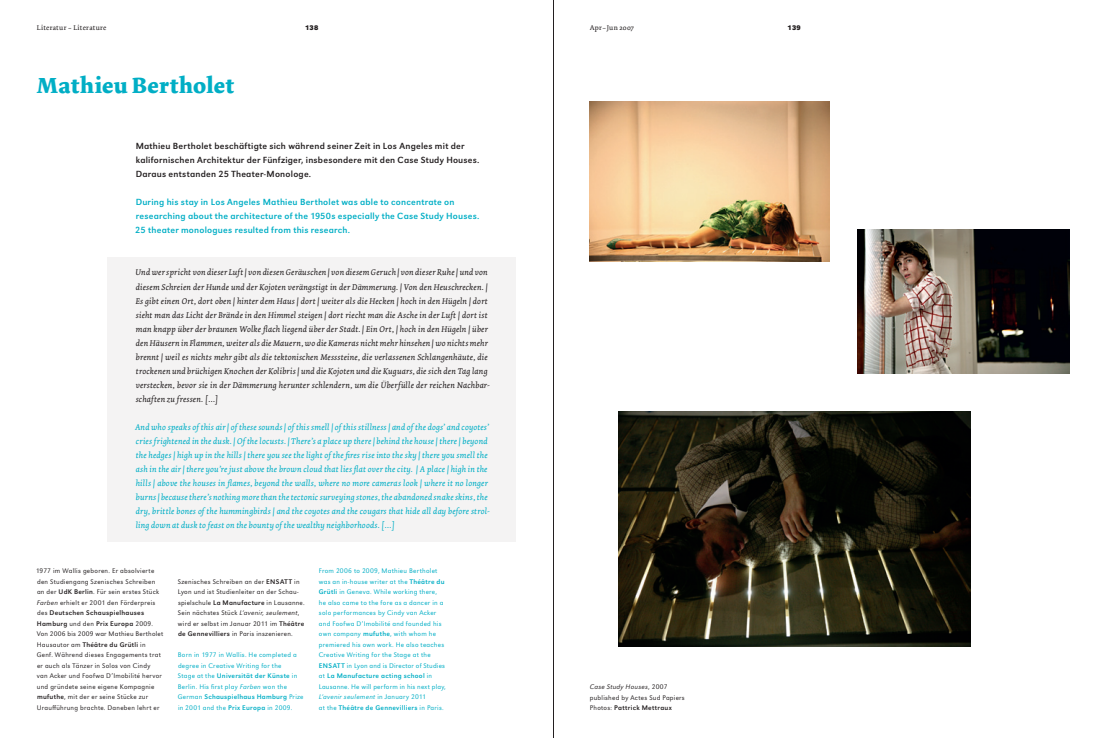
<style>
.page{position:relative;width:1106px;height:738px;background:#fff}
.page>*{position:absolute;margin:0;border:0;box-sizing:border-box;transform-origin:0 0}
.t1{font:700 22.8px "Dolly";letter-spacing:.02em;color:#00aec5}
.t2{font:9.2px/14px "URW Grotesk";letter-spacing:.025em;color:#00aec5}
.t3{font:9.2px/14px "URW Grotesk";letter-spacing:.025em;color:#231f20}
.t4{font:italic 8.8px/14px "Dolly";letter-spacing:.02em;color:#231f20}
.t5{font:italic 8.8px/14px "Dolly";letter-spacing:.015em;color:#00aec5}
.t6{font:7.2px "Dolly";letter-spacing:.04em;color:#231f20}
.t7{font:300 7px/10.5px "URW Grotesk";letter-spacing:.035em;color:#231f20}
.t8{font:300 7px/10.5px "URW Grotesk";letter-spacing:.035em;color:#00aec5}
.t9{font:700 7px "URW Grotesk";letter-spacing:.04em;color:#231f20}
.s1{font-weight:400}
.s2{font-style:italic}
</style>
<div class="page">
<img style="left:618px;top:411px;width:352px;height:235px">
<img style="left:590px;top:101px;width:239px;height:160px">
<img style="left:857px;top:229px;width:212px;height:144px">
<div style="left:107px;top:257px;width:409px;height:284px;background:#f4f3f3"></div>
<hr style="left:553px;top:0;width:1px;height:737px;background:#231f20">
<p class="t6" style="left:37px;top:23px;width:71px">Literatur − Literature</p>
<p class="t9" style="left:305px;top:24px;width:15px">138</p>
<p class="t9" style="left:787px;top:24px;width:15px">139</p>
<p class="t6" style="left:590px;top:23px;width:46px">Apr–Jun 2007</p>
<h1 class="t1" style="left:37px;top:71px;width:199px">Mathieu Bertholet</h1>
<p class="t3" style="left:136px;top:139px;width:345px">Mathieu Bertholet beschäftigte sich während seiner Zeit in Los Angeles mit der kalifornischen Architektur der Fünfziger, insbesondere mit den Case Study Houses.<br>Daraus entstanden 25 Theater-Monologe.</p>
<p class="t2" style="left:135px;top:195px;width:345px">During his stay in Los Angeles Mathieu Bertholet was able to concentrate on researching about the architecture of the 1950s especially the Case Study Houses.<br>25 theater monologues resulted from this research.</p>
<p class="t4" style="left:136px;top:265px;width:356px">Und wer spricht von dieser Luft | von diesen Geräuschen | von diesem Geruch | von dieser Ruhe | und von diesem Schreien der Hunde und der Kojoten verängstigt in der Dämmerung. | Von den Heuschrecken. | Es gibt einen Ort, dort oben | hinter dem Haus | dort | weiter als die Hecken | hoch in den Hügeln | dort sieht man das Licht der Brände in den Himmel steigen | dort riecht man die Asche in der Luft | dort ist man knapp über der braunen Wolke flach liegend über der Stadt. | Ein Ort, | hoch in den Hügeln | über den Häusern in Flammen, weiter als die Mauern, wo die Kameras nicht mehr hinsehen | wo nichts mehr brennt | weil es nichts mehr gibt als die tektonischen Messsteine, die verlassenen Schlangenhäute, die trockenen und brüchigen Knochen der Kolibris | und die Kojoten und die Kuguars, die sich den Tag lang verstecken, bevor sie in der Dämmerung herunter schlendern, um die Überfülle der reichen Nachbar&shy;schaften zu fressen. […]</p>
<p class="t5" style="left:135px;top:419px;width:356px">And who speaks of this air | of these sounds | of this smell | of this stillness | and of the dogs’ and coyotes’ cries frightened in the dusk. | Of the locusts. | There’s a place up there | behind the house | there | beyond the hedges | high up in the hills | there you see the light of the fires rise into the sky | there you smell the ash in the air | there you’re just above the brown cloud that lies flat over the city. | A place | high in the hills | above the houses in flames, beyond the walls, where no more cameras look | where it no longer burns | because there’s nothing more than the tectonic surveying stones, the abandoned snake skins, the dry, brittle bones of the hummingbirds | and the coyotes and the cougars that hide all day before strol&shy;ling down at dusk to feast on the bounty of the wealthy neighborhoods. […]</p>
<p class="t7" style="left:36px;top:565px;width:129px">1977 im Wallis geboren. Er absolvierte den Studiengang Szenisches Schreiben an der <span class="s1">UdK Berlin</span>. Für sein erstes Stück <span class="s2">Farben</span> erhielt er 2001 den Förderpreis des <span class="s1">Deutschen Schauspielhauses Hamburg</span> und den <span class="s1">Prix Europa</span> 2009.<br>Von 2006 bis 2009 war Mathieu Bertholet Hausautor am <span class="s1">Théâtre du Grütli</span> in<br>Genf. Während dieses Engagements trat er auch als Tänzer in Solos von Cindy<br>van Acker und Foofwa D’Imobilité hervor und gründete seine eigene Kompagnie <span class="s1">mufuthe</span>, mit der er seine Stücke zur Uraufführung brachte. Daneben lehrt er</p>
<p class="t7" style="left:178px;top:575px;width:128px">Szenisches Schreiben an der <span class="s1">ENSATT</span> in Lyon und ist Studienleiter an der Schau&shy;spielschule <span class="s1">La Manufacture</span> in Lausanne.<br>Sein nächstes Stück <span class="s2">L’avenir, seulement</span>, wird er selbst im Januar 2011 im <span class="s1">Théâtre de Gennevilliers</span> in Paris inszenieren.</p>
<p class="t8" style="left:178px;top:649px;width:127px">Born in 1977 in Wallis. He completed a degree in Creative Writing for the<br>Stage at the <span class="s1">Universität der Künste</span> in Berlin. His first play <span class="s2">Farben</span> won the German <span class="s1">Schauspielhaus Hamburg</span> Prize in 2001 and the <span class="s1">Prix Europa</span> in 2009.</p>
<p class="t8" style="left:319px;top:565px;width:129px">From 2006 to 2009, Mathieu Bertholet was an in-house writer at the <span class="s1">Théâtre du Grütli</span> in Geneva. While working there,<br>he also came to the fore as a dancer in a solo performances by Cindy van Acker and Foofwa D’Imobilité and founded his own company <span class="s1">mufuthe</span>, with whom he premiered his own work. He also teaches Creative Writing for the Stage at the <span class="s1">ENSAT T</span> in Lyon and is Director of Studies at <span class="s1">La Manufacture acting school</span> in Lausanne. He will perform in his next play, <span class="s2">L’avenir seulement</span> in January 2011<br>at the <span class="s1">Théâtre de Gennevilliers</span> in Paris.</p>
<p class="t7" style="left:590px;top:681px;width:96px"><span class="s2">Case Study Houses</span>, 2007 published by Actes Sud Papiers<br>Photos: <span class="s1">Pattrick Mettraux</span></p>
</div>
